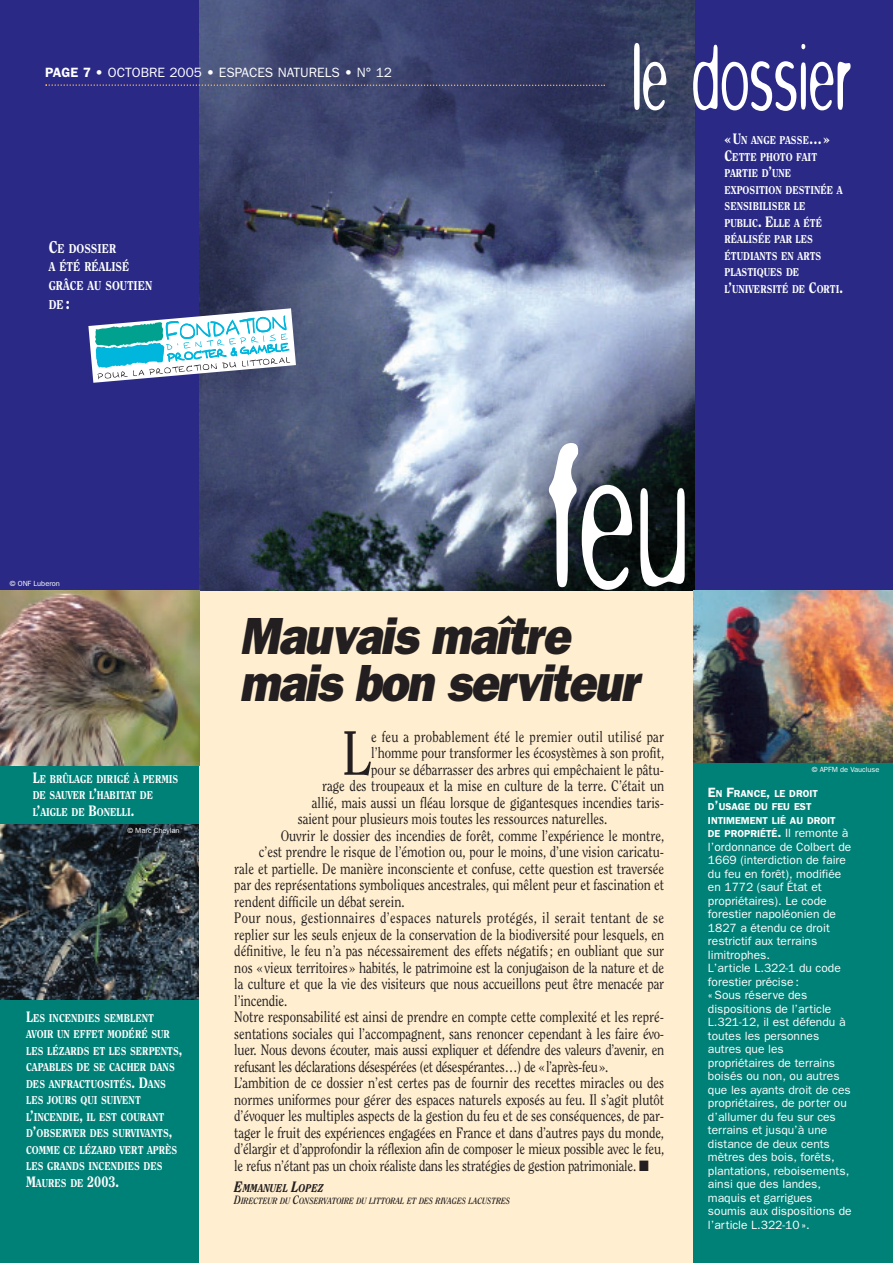
<style>
.page{position:relative;width:893px;height:1263px;background:#fff}
.page>*{position:absolute;margin:0;border:0;box-sizing:border-box;transform-origin:0 0}
.t1{font:300 221.55px "Blur";color:#fff;scale:.53 1}
.t2{font:300 102.6px "Blur";color:#fff;scale:.53 1}
.t3{font:62.1px "Clearface";color:#231f20;scale:.85 1}
.t4{font:italic 800 52.5px/46.5px "Franklin Gothic";letter-spacing:-.035em;color:#231f20;scale:.9 1}
.t5{font:15px "Clearface";color:#231f20;scale:.85 1}
.t6{font:15px "Clearface";letter-spacing:-.02em;color:#231f20;scale:.85 1}
.t7{font:15px "Clearface";letter-spacing:.025em;color:#231f20;scale:.85 1}
.t8{font:13.5px "Franklin Gothic";color:#fff}
.t9{font:800 12.75px/18.6px "Clearface";color:#fff;scale:.85 1}
.t10{font:12px/13.5px "Franklin Gothic";color:#fff}
.t11{font:800 11.25px/16.5px "Clearface";color:#fff;scale:.85 1}
.t12{font:italic 800 11.25px "Clearface";color:#231f20;scale:.85 1}
.t13{font:600 10.2px/13.5px "Franklin Gothic";color:#fff}
.t14{font:italic 700 9px "Clearface";color:#231f20;scale:.85 1}
.t15{font:7.5px "Franklin Gothic";color:#fff}
.s1{font-weight:600}
.s2{font-size:16.95px}
.s3{font-size:15px}
.s4{font-size:12px}
.s5{font-size:13.5px}
.s6{font-weight:400;font-size:12px}
</style>
<div class="page">
<div style="left:0;top:589px;width:892px;height:674px;background:#008178"></div>
<img style="left:0;top:825px;width:199px;height:174px">
<div style="left:199px;top:455px;width:494px;height:808px;background:#ffeecf"></div>
<div style="left:0;top:0;width:892px;height:591px;background:#2a2a86"></div>
<img style="left:199px;top:0;width:495px;height:590px">
<svg style="left:46px;top:84px;width:559px;height:2px"></svg>
<img style="left:693px;top:590px;width:199px;height:172px">
<img style="left:0;top:591px;width:200px;height:174px">
<svg style="left:88px;top:308px;width:208px;height:75px"></svg>
<p class="t8" style="left:45px;top:67px;width:348px"><span class="s1">PAGE 7 •</span> OCTOBRE 2005 • ESPACES NATURELS • N° 12</p>
<p class="t9" style="left:49px;top:240px;width:123px"><span class="s2">C</span>E DOSSIER<br>A ÉTÉ RÉALISÉ<br>GRÂCE AU SOUTIEN<br>DE<span class="s2">:</span></p>
<p class="t15" style="left:10px;top:581px;width:52px">© ONF Luberon</p>
<h2 class="t2" style="left:631px;top:39px;width:415px">le dossier</h2>
<p class="t11" style="left:724px;top:133px;width:141px"><span class="s3">«U</span>N ANGE PASSE<span class="s3">…»<br>C</span>ETTE PHOTO FAIT<br>PARTIE D<span class="s3">’</span>UNE<br>EXPOSITION DESTINÉE A<br>SENSIBILISER LE<br>PUBLIC<span class="s3">. E</span>LLE A ÉTÉ<br>RÉALISÉE PAR LES<br>ÉTUDIANTS EN ARTS<br>PLASTIQUES DE<br>L<span class="s3">’</span>UNIVERSITÉ DE <span class="s3">C</span>ORTI<span class="s3">.</span></p>
<h1 class="t1" style="left:545px;top:435px;width:274px">feu</h1>
<p class="t11" style="left:33px;top:771px;width:173px"><span class="s3">L</span>E BRÛLAGE DIRIGÉ À PERMIS<br>DE SAUVER L<span class="s3">’</span>HABITAT DE<br>L<span class="s3">’</span>AIGLE DE <span class="s3">B</span>ONELLI<span class="s3">.</span></p>
<p class="t15" style="left:127px;top:828px;width:54px">© Marc Cheylan</p>
<p class="t11" style="left:26px;top:1010px;width:185px"><span class="s3">L</span>ES INCENDIES SEMBLENT<br>AVOIR UN EFFET MODÉRÉ SUR<br>LES LÉZARDS ET LES SERPENTS<span class="s3">,<br></span>CAPABLES DE SE CACHER DANS<br>DES ANFRACTUOSITÉS<span class="s3">. D</span>ANS<br>LES JOURS QUI SUIVENT<br>L<span class="s3">’</span>INCENDIE<span class="s3">,</span> IL EST COURANT<br>D<span class="s3">’</span>OBSERVER DES SURVIVANTS<span class="s3">,<br></span>COMME CE LÉZARD VERT APRÈS<br>LES GRANDS INCENDIES DES<br><span class="s3">M</span>AURES DE <span class="s3">2003.</span></p>
<h3 class="t4" style="left:239px;top:617px;width:445px">Mauvais maître mais bon serviteur</h3>
<h3 class="t3" style="left:342px;top:727px;width:36px">L</h3>
<p class="t5" style="left:371px;top:730px;width:346px">e feu a probablement été le premier outil utilisé par</p>
<p class="t5" style="left:371px;top:747px;width:346px">l’homme pour transformer les écosystèmes à son profit,</p>
<p class="t5" style="left:371px;top:763px;width:346px">pour se débarrasser des arbres qui empêchaient le pâtu-</p>
<p class="t5" style="left:322px;top:780px;width:404px">rage des troupeaux et la mise en culture de la terre. C’était un</p>
<p class="t5" style="left:312px;top:796px;width:416px">allié, mais aussi un fléau lorsque de gigantesques incendies taris-</p>
<p class="t5" style="left:298px;top:813px;width:366px">saient pour plusieurs mois toutes les ressources naturelles.</p>
<p class="t5" style="left:281px;top:829px;width:452px">Ouvrir le dossier des incendies de forêt, comme l’expérience le montre,</p>
<p class="t5" style="left:259px;top:846px;width:478px">c’est prendre le risque de l’émotion ou, pour le moins, d’une vision caricatu-</p>
<p class="t5" style="left:234px;top:862px;width:507px">rale et partielle. De manière inconsciente et confuse, cette question est traversée</p>
<p class="t5" style="left:234px;top:879px;width:507px">par des représentations symboliques ancestrales, qui mêlent peur et fascination et</p>
<p class="t5" style="left:234px;top:895px;width:202px">rendent difficile un débat serein.</p>
<p class="t7" style="left:234px;top:912px;width:507px">Pour nous, gestionnaires d’espaces naturels protégés, il serait tentant de se</p>
<p class="t5" style="left:234px;top:928px;width:507px">replier sur les seuls enjeux de la conservation de la biodiversité pour lesquels, en</p>
<p class="t5" style="left:234px;top:945px;width:507px">définitive, le feu n’a pas nécessairement des effets négatifs ; en oubliant que sur</p>
<p class="t5" style="left:234px;top:961px;width:507px">nos « vieux territoires» habités, le patrimoine est la conjugaison de la nature et de</p>
<p class="t5" style="left:234px;top:978px;width:507px">la culture et que la vie des visiteurs que nous accueillons peut être menacée par</p>
<p class="t5" style="left:234px;top:994px;width:64px">l’incendie.</p>
<p class="t5" style="left:234px;top:1011px;width:507px">Notre responsabilité est ainsi de prendre en compte cette complexité et les repré-</p>
<p class="t5" style="left:234px;top:1027px;width:507px">sentations sociales qui l’accompagnent, sans renoncer cependant à les faire évo-</p>
<p class="t6" style="left:234px;top:1044px;width:507px">luer. Nous devons écouter, mais aussi expliquer et défendre des valeurs d’avenir, en</p>
<p class="t6" style="left:234px;top:1060px;width:441px">refusant les déclarations désespérées (et désespérantes…) de «l’après-feu».</p>
<p class="t5" style="left:234px;top:1077px;width:507px">L’ambition de ce dossier n’est certes pas de fournir des recettes miracles ou des</p>
<p class="t5" style="left:234px;top:1093px;width:507px">normes uniformes pour gérer des espaces naturels exposés au feu. Il s’agit plutôt</p>
<p class="t5" style="left:234px;top:1110px;width:507px">d’évoquer les multiples aspects de la gestion du feu et de ses conséquences, de par-</p>
<p class="t5" style="left:234px;top:1126px;width:507px">tager le fruit des expériences engagées en France et dans d’autres pays du monde,</p>
<p class="t5" style="left:234px;top:1143px;width:507px">d’élargir et d’approfondir la réflexion afin de composer le mieux possible avec le feu,</p>
<p class="t5" style="left:234px;top:1159px;width:489px">le refus n’étant pas un choix réaliste dans les stratégies de gestion patrimoniale. ■</p>
<p class="t12" style="left:234px;top:1183px;width:107px"><span class="s3">E</span>MMANUEL <span class="s3">L</span>OPEZ</p>
<p class="t14" style="left:234px;top:1197px;width:326px"><span class="s4">D</span>IRECTEUR DU <span class="s4">C</span>ONSERVATOIRE DU LITTORAL ET DES RIVAGES LACUSTRES</p>
<p class="t15" style="left:811px;top:767px;width:69px">© APFM de Vaucluse</p>
<p class="t13" style="left:708px;top:788px;width:142px"><span class="s5">E</span>N <span class="s5">F</span>RANCE<span class="s5">,</span> LE DROIT<br>D<span class="s5">’</span>USAGE DU FEU EST<br>INTIMEMENT LIÉ AU DROIT<br>DE PROPRIÉTÉ<span class="s5">.</span> <span class="s6">Il remonte à</span></p>
<p class="t10" style="left:708px;top:841px;width:145px">l’ordonnance de Colbert de<br>1669 (interdiction de faire du feu en forêt), modifiée en 1772 (sauf État et propriétaires). Le code forestier napoléonien de<br>1827 a étendu ce droit restrictif aux terrains limitrophes.<br>L’article L.322-1 du code forestier précise :<br>«Sous réserve des dispositions de l’article<br>L.321-12, il est défendu à toutes les personnes autres que les propriétaires de terrains boisés ou non, ou autres que les ayants droit de ces propriétaires, de porter ou d’allumer du feu sur ces terrains et jusqu’à une distance de deux cents mètres des bois, forêts, plantations, reboisements, ainsi que des landes, maquis et garrigues soumis aux dispositions de l’article L.322-10 ».</p>
</div>
